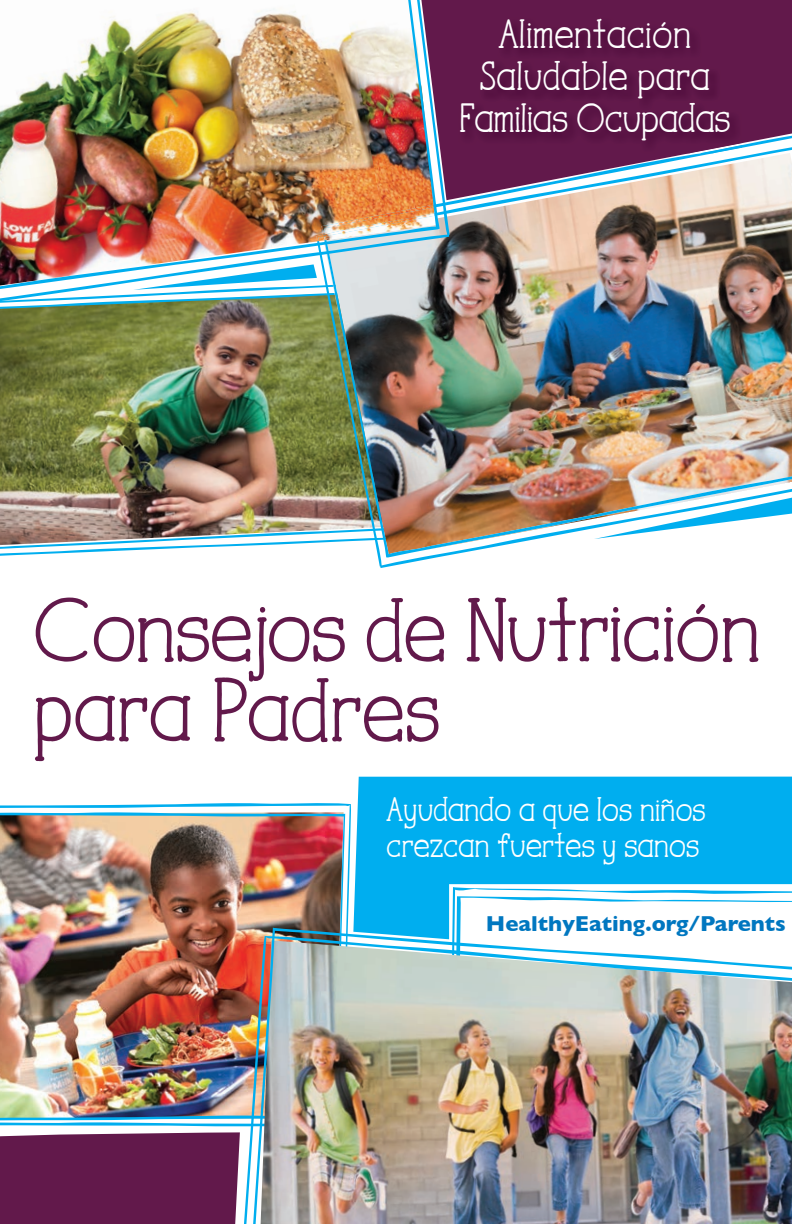
<style>
.page{position:relative;width:792px;height:1224px;background:#fff}
.page>*{position:absolute;margin:0;border:0;box-sizing:border-box;transform-origin:0 0}
.t1{font:700 80px/80px "TALUHLA";letter-spacing:-.01em;color:#62194b}
.t2{font:700 36px/42px "TALUHLA";letter-spacing:.01em;color:#fff;text-align:center}
.t3{font:700 30px/36px "TALUHLA";color:#fff}
.t4{font:700 22px "Gill Sans";color:#0077c0}
</style>
<div class="page">
<div style="left:353px;top:776px;width:438px;height:151px;background:#00aeef"></div>
<svg style="left:0;top:803px;width:351px;height:124px"></svg>
<img style="left:0;top:811px;width:345px;height:315px">
<svg style="left:448px;top:886px;width:343px;height:41px"></svg>
<svg style="left:250px;top:927px;width:211px;height:8px;fill:#05aeef"></svg>
<img style="left:240px;top:935px;width:551px;height:288px">
<img style="left:0;top:316px;width:316px;height:240px">
<img style="left:316px;top:200px;width:475px;height:368px">
<svg style="left:449px;top:0;width:342px;height:200px;fill:#62194b"></svg>
<svg style="left:593px;top:487px;width:198px;height:52px"></svg>
<img style="left:0;top:0;width:449px;height:316px">
<div style="left:458px;top:17px;width:283px;height:136px;background:#5d1748"></div>
<div style="left:0;top:1132px;width:240px;height:92px;background:#62194b"></div>
<p class="t2" style="left:460px;top:14px;width:273px">Alimentación<br>Saludable para<br>Familias Ocupadas</p>
<h1 class="t1" style="left:36px;top:591px;width:728px">Consejos de Nutrición para Padres</h1>
<p class="t3" style="left:387px;top:791px;width:320px">Ayudando a que los niños crezcan fuertes y sanos</p>
<p class="t4" style="left:485px;top:906px;width:301px">HealthyEating.org/Parents</p>
</div>
